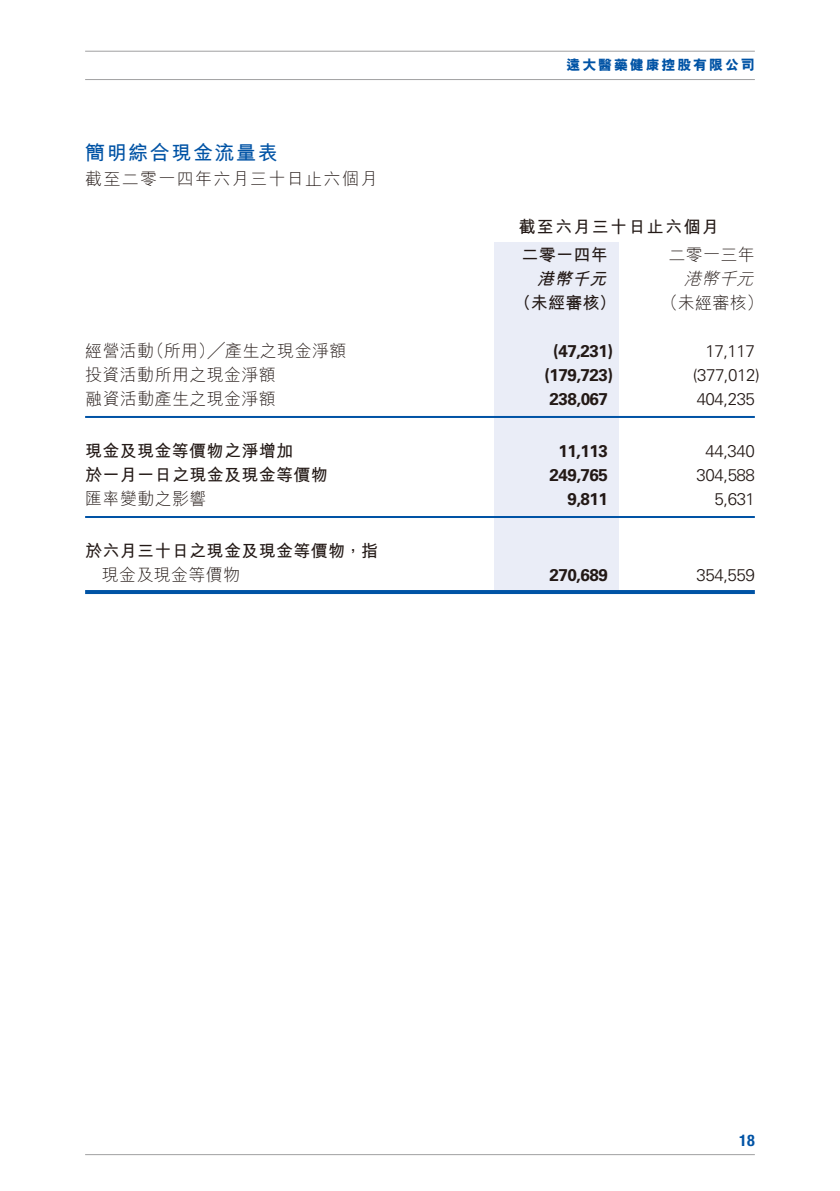
<style>
.page{position:relative;width:840px;height:1191px;background:#fff}
.page>*{position:absolute;margin:0;border:0;box-sizing:border-box;transform-origin:0 0}
.t1{font:700 20px "M Hei HK";letter-spacing:.08em;color:#0053a5}
.t2{font:300 17px "M Hei HK";letter-spacing:.02em;color:#231916}
.t3{font:700 17px "M Hei HK";letter-spacing:.02em;color:#231916}
.t4{font:700 17px "Univers LT Std";letter-spacing:-.03em;color:#231916}
.t5{font:300 17px "Univers LT Std";letter-spacing:-.03em;color:#231916}
.t6{font:300 17px "M Hei HK";letter-spacing:.08em;color:#231916}
.t7{font:700 17px "M Hei HK";letter-spacing:.08em;color:#231916}
.t8{font:italic 300 17px "M Hei HK";color:#231916}
.t9{font:italic 700 17px "M Hei HK";color:#231916}
.t10{font:700 condensed 16px "Helvetica Neue LT Std";color:#0053a5}
.t11{font:800 14px "M Hei HK";letter-spacing:.13em;color:#0053a5}
</style>
<div class="page">
<hr style="left:85px;top:79px;width:669px;height:1px;background:#a0a0a1">
<hr style="left:85px;top:51px;width:669px;height:1px;background:#a0a0a1">
<hr style="left:85px;top:1154px;width:669px;height:1px;background:#a0a0a1">
<div style="left:493px;top:242px;width:125px;height:350px;background:#eaedf7"></div>
<hr style="left:85px;top:416px;width:669px;height:2px;background:#0053a5">
<hr style="left:85px;top:516px;width:669px;height:2px;background:#0053a5">
<hr style="left:85px;top:590px;width:669px;height:4px;background:#0053a5">
<p class="t11" style="left:566px;top:56px;width:190px">遠大醫藥健康控股有限公司</p>
<p class="t1" style="left:85px;top:138px;width:194px">簡明綜合現金流量表</p>
<p class="t6" style="left:85px;top:167px;width:293px">截至二零一四年六月三十日止六個月</p>
<p class="t7" style="left:518px;top:214px;width:202px">截至六月三十日止六個月</p>
<p class="t2" style="left:668px;top:243px;width:88px">二零一三年</p>
<p class="t3" style="left:521px;top:242px;width:88px">二零一四年</p>
<p class="t9" style="left:536px;top:266px;width:76px">港幣千元</p>
<p class="t8" style="left:683px;top:267px;width:77px">港幣千元</p>
<p class="t3" style="left:514px;top:290px;width:103px">（未經審核）</p>
<p class="t2" style="left:661px;top:291px;width:104px">（未經審核(</p>
<p class="t2" style="left:147px;top:339px;width:200px">（所用）╱產生之現金淨額</p>
<p class="t2" style="left:85px;top:339px;width:71px">經營活動</p>
<p class="t4" style="left:553px;top:341px;width:61px">)47,231(</p>
<p class="t5" style="left:705px;top:341px;width:51px">17,117</p>
<p class="t2" style="left:85px;top:363px;width:192px">投資活動所用之現金淨額</p>
<p class="t4" style="left:544px;top:365px;width:70px">)179,723(</p>
<p class="t5" style="left:692px;top:365px;width:68px">)377,012(</p>
<p class="t2" style="left:85px;top:387px;width:192px">融資活動產生之現金淨額</p>
<p class="t4" style="left:549px;top:389px;width:60px">238,067</p>
<p class="t5" style="left:696px;top:389px;width:60px">404,235</p>
<p class="t3" style="left:85px;top:438px;width:209px">現金及現金等價物之淨增加</p>
<p class="t4" style="left:558px;top:441px;width:51px">11,113</p>
<p class="t5" style="left:705px;top:441px;width:51px">44,340</p>
<p class="t3" style="left:85px;top:462px;width:244px">於一月一日之現金及現金等價物</p>
<p class="t4" style="left:549px;top:465px;width:60px">249,765</p>
<p class="t5" style="left:696px;top:465px;width:60px">304,588</p>
<p class="t2" style="left:85px;top:487px;width:123px">匯率變動之影響</p>
<p class="t3" style="left:85px;top:538px;width:294px">於六月三十日之現金及現金等價物，指</p>
<p class="t4" style="left:567px;top:489px;width:42px">9,811</p>
<p class="t5" style="left:714px;top:489px;width:42px">5,631</p>
<p class="t2" style="left:102px;top:563px;width:140px">現金及現金等價物</p>
<p class="t4" style="left:549px;top:565px;width:60px">270,689</p>
<p class="t5" style="left:696px;top:565px;width:60px">354,559</p>
<p class="t10" style="left:738px;top:1130px;width:17px">18</p>
</div>
